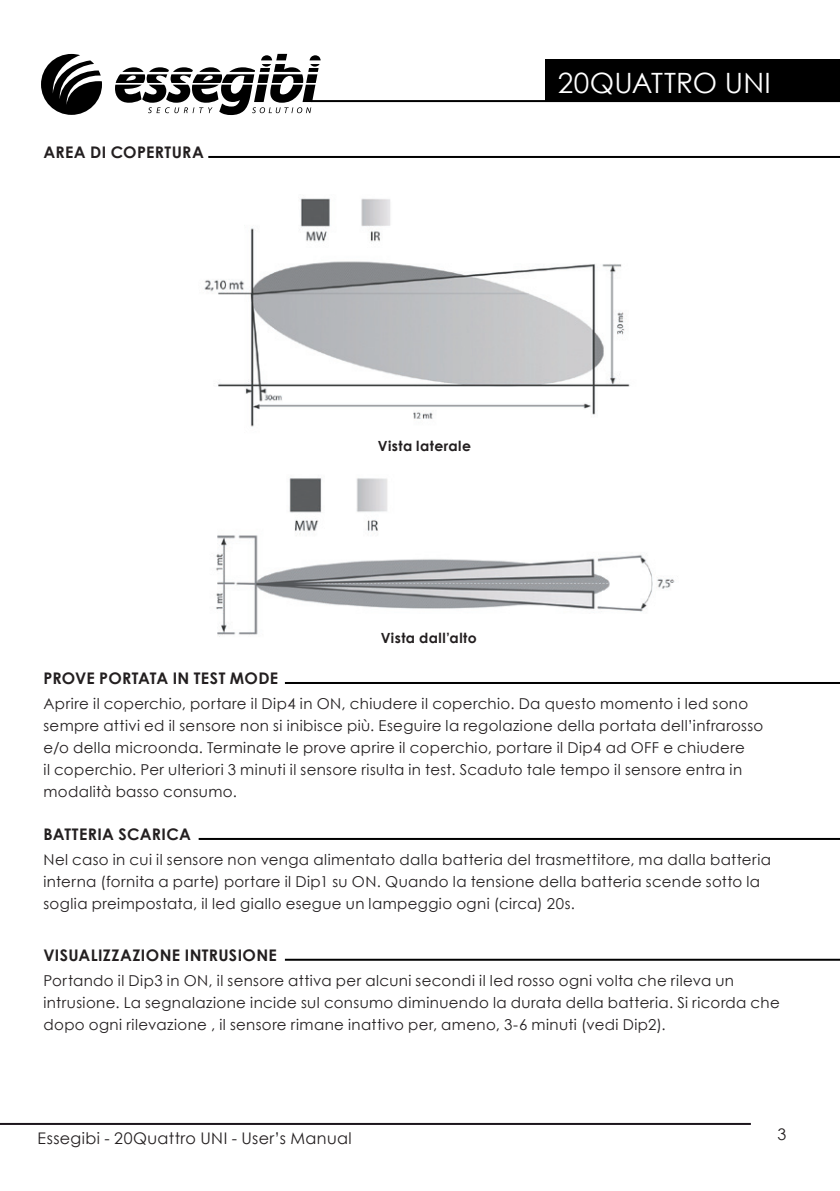
<style>
.page{position:relative;width:840px;height:1191px;background:#fff}
.page>*{position:absolute;margin:0;border:0;box-sizing:border-box;transform-origin:0 0}
.t1{font:28px "Century Gothic";letter-spacing:.005em;color:#fff}
.t2{font:700 16px "Century Gothic";letter-spacing:.02em;color:#231f20}
.t3{font:16px "Century Gothic";letter-spacing:.025em;color:#231f20}
.t4{font:15px/22px "Century Gothic";letter-spacing:.025em;color:#231f20}
.t5{font:700 14px "Century Gothic";letter-spacing:.03em;color:#231f20}
</style>
<div class="page">
<img style="left:204px;top:198px;width:426px;height:229px">
<img style="left:216px;top:478px;width:459px;height:159px">
<hr style="left:208px;top:156px;width:631px;height:2px;background:#000">
<hr style="left:285px;top:682px;width:554px;height:2px;background:#000">
<hr style="left:198px;top:838px;width:641px;height:2px;background:#000">
<hr style="left:285px;top:958px;width:554px;height:2px;background:#000">
<hr style="left:0;top:1123px;width:750px;height:2px;background:#1b151b">
<div style="left:545px;top:59px;width:294px;height:42px;background:#000"></div>
<hr style="left:311px;top:100px;width:528px;height:2px;background:#000">
<svg style="left:41px;top:54px;width:61px;height:61px"></svg>
<svg style="left:115px;top:54px;width:205px;height:61px"></svg>
<p class="t2" style="left:43px;top:140px;width:162px">AREA DI COPERTURA</p>
<h1 class="t1" style="left:557px;top:63px;width:214px">20QUATTRO UNI</h1>
<p class="t2" style="left:43px;top:666px;width:236px">PROVE PORTATA IN TEST MODE</p>
<p class="t5" style="left:377px;top:435px;width:94px">Vista laterale</p>
<p class="t5" style="left:380px;top:627px;width:97px">Vista dall’alto</p>
<p class="t4" style="left:43px;top:692px;width:721px">Aprire il coperchio, portare il Dip4 in ON, chiudere il coperchio. Da questo momento i led sono sempre attivi ed il sensore non si inibisce più. Eseguire la regolazione della portata dell’infrarosso e/o della microonda. Terminate le prove aprire il coperchio, portare il Dip4 ad OFF e chiudere<br>il coperchio. Per ulteriori 3 minuti il sensore risulta in test. Scaduto tale tempo il sensore entra in modalità basso consumo.</p>
<p class="t2" style="left:43px;top:822px;width:149px">BATTERIA SCARICA</p>
<p class="t4" style="left:43px;top:848px;width:728px">Nel caso in cui il sensore non venga alimentato dalla batteria del trasmettitore, ma dalla batteria interna (fornita a parte) portare il Dip1 su ON. Quando la tensione della batteria scende sotto la soglia preimpostata, il led giallo esegue un lampeggio ogni (circa) 20s.</p>
<p class="t2" style="left:43px;top:943px;width:235px">VISUALIZZAZIONE INTRUSIONE</p>
<p class="t4" style="left:43px;top:969px;width:737px">Portando il Dip3 in ON, il sensore attiva per alcuni secondi il led rosso ogni volta che rileva un intrusione. La segnalazione incide sul consumo diminuendo la durata della batteria. Si ricorda che dopo ogni rilevazione , il sensore rimane inattivo per, ameno, 3-6 minuti (vedi Dip2).</p>
<p class="t3" style="left:38px;top:1127px;width:315px">Essegibi - 20Quattro UNI - User’s Manual</p>
<p class="t3" style="left:777px;top:1122px;width:10px">3</p>
</div>
